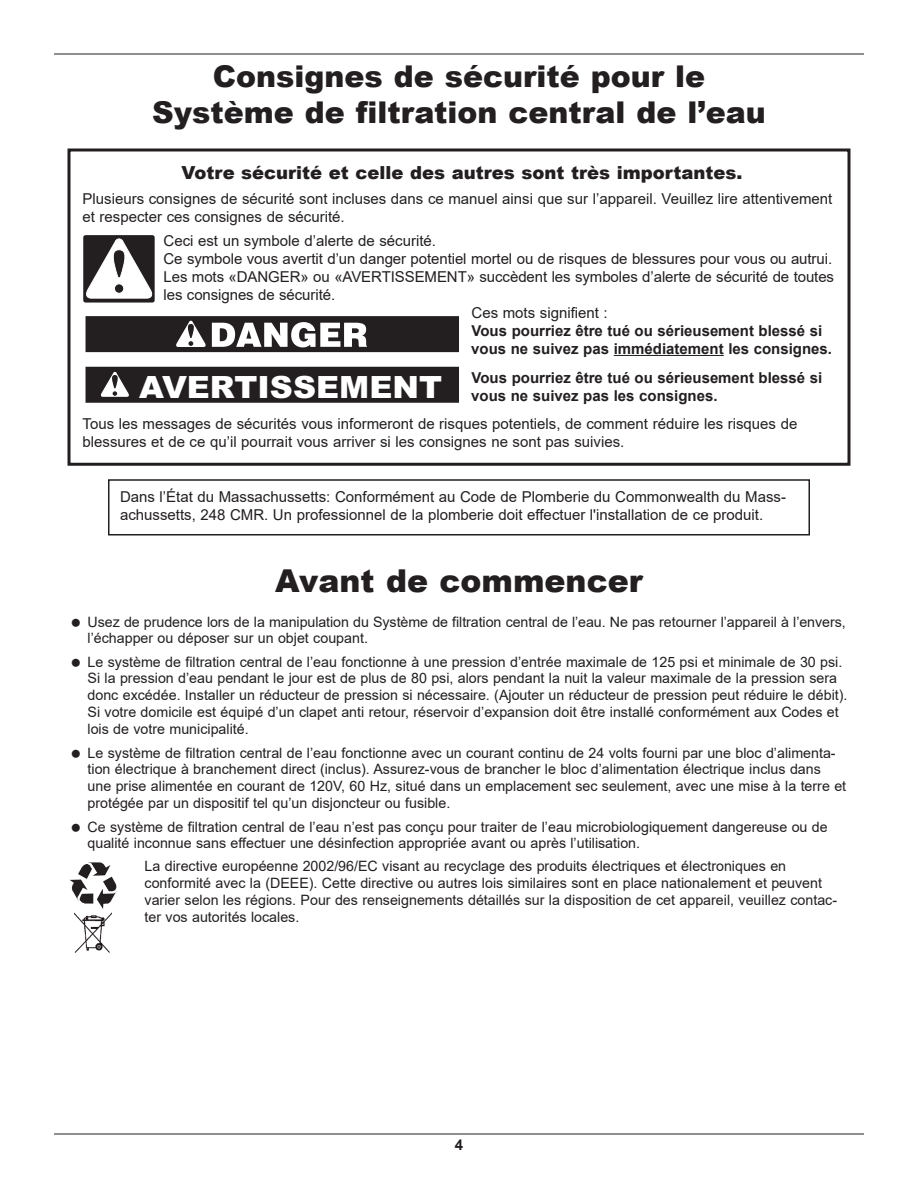
<style>
.page{position:relative;width:918px;height:1188px;background:#fff}
.page>*{position:absolute;margin:0;border:0;box-sizing:border-box;transform-origin:0 0}
.t1{font:900 31.5px "Arial";color:#231f20}
.t2{font:900 30.6px "Arial";color:#fff;scale:1.04 1}
.t3{font:900 30px/36px "Arial";color:#231f20;text-align:center}
.t4{font:900 18px "Arial";color:#231f20}
.t5{font:15px/18px "Arial";color:#231f20}
.t6{font:700 15px/18px "Arial";color:#231f20}
.t7{font:14.25px/17px "Arial";color:#231f20}
</style>
<div class="page">
<hr style="left:54px;top:54px;width:810px;height:1px;background:#231f20">
<hr style="left:54px;top:1134px;width:810px;height:1px;background:#231f20">
<div style="left:68px;top:148px;width:782px;height:318px;border:3px solid #231f20"></div>
<hr style="left:614px;top:355px;width:110px;height:1px;background:#231f20">
<svg style="left:84px;top:236px;width:70px;height:65px"></svg>
<div style="left:83px;top:235px;width:72px;height:68px;border:2px solid #231f20"></div>
<svg style="left:84px;top:239px;width:70px;height:59px"></svg>
<div style="left:86px;top:316px;width:373px;height:36px;background:#231f20"></div>
<svg style="left:176px;top:320px;width:191px;height:28px"></svg>
<div style="left:86px;top:367px;width:373px;height:36px;background:#231f20"></div>
<svg style="left:100px;top:372px;width:29px;height:25px"></svg>
<div style="left:108px;top:479px;width:702px;height:57px;border:2px solid #231f20"></div>
<img style="left:75px;top:913px;width:37px;height:39px">
<svg style="left:70px;top:862px;width:47px;height:47px"></svg>
<h3 class="t3" style="left:152px;top:57px;width:615px">Consignes de sécurité pour le<br>Système de filtration central de l’eau</h3>
<p class="t4" style="left:181px;top:160px;width:563px">Votre sécurité et celle des autres sont très importantes.</p>
<p class="t5" style="left:82px;top:190px;width:751px">Plusieurs consignes de sécurité sont incluses dans ce manuel ainsi que sur l’appareil. Veuillez lire attentivement et respecter ces consignes de sécurité.</p>
<p class="t5" style="left:164px;top:232px;width:274px">Ceci est un symbole d’alerte de sécurité.</p>
<p class="t5" style="left:164px;top:250px;width:670px">Ce symbole vous avertit d’un danger potentiel mortel ou de risques de blessures pour vous ou autrui.</p>
<p class="t5" style="left:164px;top:268px;width:672px">Les mots «DANGER» ou «AVERTISSEMENT» succèdent les symboles d’alerte de sécurité de toutes</p>
<p class="t5" style="left:163px;top:286px;width:173px">les consignes de sécurité.</p>
<p class="t5" style="left:472px;top:304px;width:138px">Ces mots signifient :</p>
<p class="t6" style="left:471px;top:322px;width:362px">Vous pourriez être tué ou sérieusement blessé si vous ne suivez pas immédiatement les consignes.</p>
<p class="t6" style="left:471px;top:368px;width:353px">Vous pourriez être tué ou sérieusement blessé si vous ne suivez pas les consignes.</p>
<p class="t5" style="left:83px;top:415px;width:716px">Tous les messages de sécurités vous informeront de risques potentiels, de comment réduire les risques de blessures et de ce qu’il pourrait vous arriver si les consignes ne sont pas suivies.</p>
<h2 class="t2" style="left:139px;top:369px;width:293px">AVERTISSEMENT</h2>
<p class="t5" style="left:120px;top:488px;width:668px">Dans l’État du Massachussetts: Conformément au Code de Plomberie du Commonwealth du Mass - achussetts, 248 CMR. Un professionnel de la plomberie doit effectuer l'installation de ce produit.</p>
<h1 class="t1" style="left:275px;top:557px;width:369px">Avant de commencer</h1>
<p class="t7" style="left:88px;top:614px;width:760px;line-height:16.2px">Usez de prudence lors de la manipulation du Système de filtration central de l’eau. Ne pas retourner l’appareil à l’envers, l’échapper ou déposer sur un objet coupant.</p>
<p class="t7" style="left:88px;top:653px;width:761px">Le système de filtration central de l’eau fonctionne à une pression d’entrée maximale de 125 psi et minimale de 30 psi.<br>Si la pression d’eau pendant le jour est de plus de 80 psi, alors pendant la nuit la valeur maximale de la pression sera donc excédée. Installer un réducteur de pression si nécessaire. (Ajouter un réducteur de pression peut réduire le débit).<br>Si votre domicile est équipé d’un clapet anti retour, réservoir d’expansion doit être installé conformément aux Codes et lois de votre municipalité.</p>
<p class="t7" style="left:88px;top:745px;width:760px">Le système de filtration central de l’eau fonctionne avec un courant continu de 24 volts fourni par une bloc d’alimenta&shy;tion électrique à branchement direct (inclus). Assurez-vous de brancher le bloc d’alimentation électrique inclus dans une prise alimentée en courant de 120V, 60 Hz, situé dans un emplacement sec seulement, avec une mise à la terre et protégée par un dispositif tel qu’un disjoncteur ou fusible.</p>
<p class="t7" style="left:88px;top:819px;width:742px;line-height:16.2px">Ce système de filtration central de l’eau n’est pas conçu pour traiter de l’eau microbiologiquement dangereuse ou de qualité inconnue sans effectuer une désinfection appropriée avant ou après l’utilisation.</p>
<p class="t7" style="left:145px;top:857px;width:694px">La directive européenne 2002/96/EC visant au recyclage des produits électriques et électroniques en conformité avec la (DEEE). Cette directive ou autres lois similaires sont en place nationalement et peuvent varier selon les régions. Pour des renseignements détaillés sur la disposition de cet appareil, veuillez contac&shy;ter vos autorités locales.</p>
<p class="t6" style="left:455px;top:1136px;width:10px">4</p>
</div>
